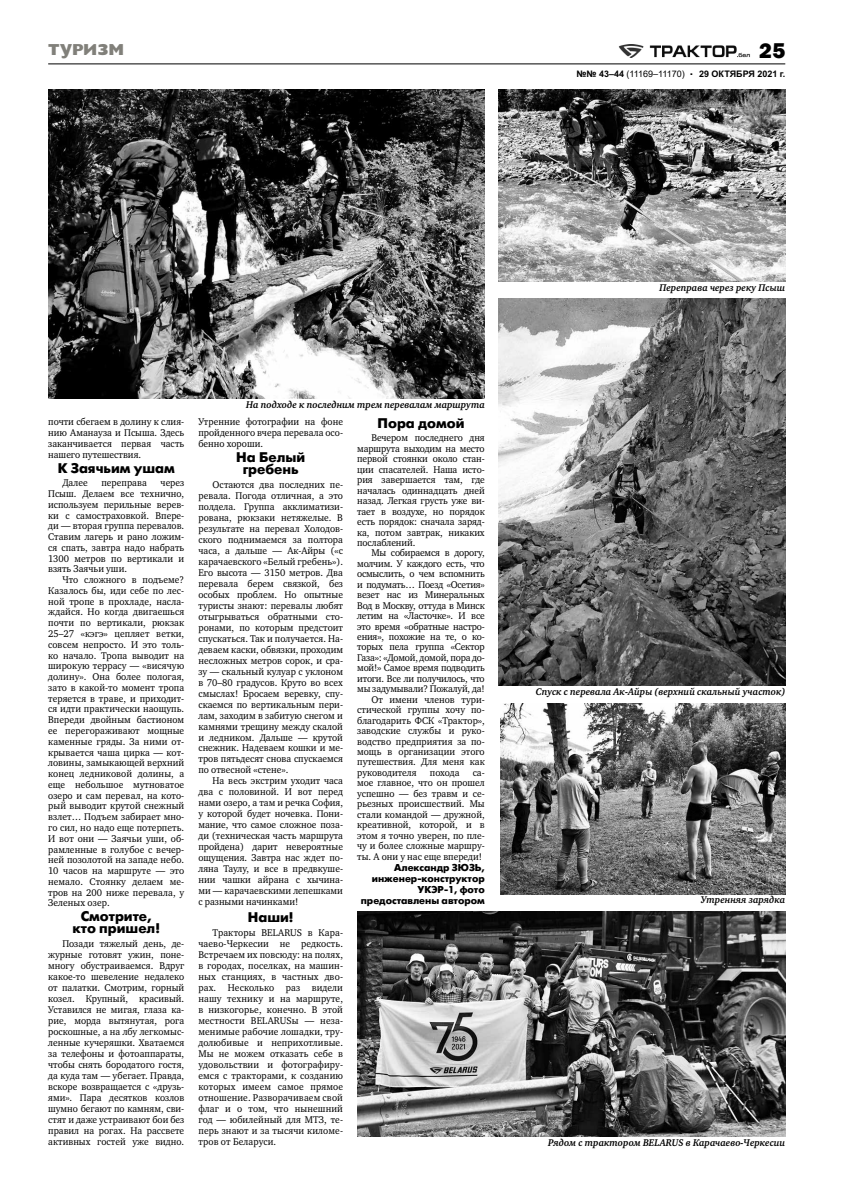
<style>
.page{position:relative;width:842px;height:1191px;background:#fff}
.page>*{position:absolute;margin:0;border:0;box-sizing:border-box;transform-origin:0 0}
.t1{font:800 22px "Franklin Gothic";color:#000}
.t2{font:16px "Gill Sans Extra Bold C";color:#81807a}
.t3{font:700 14px/12px "Futuris C";color:#000;text-align:center}
.t4{font:10px/11px "Charter C";color:#000;text-align:justify;scale:.95 1}
.t5{font:10px "Charter C";letter-spacing:-.02em;color:#000;scale:.95 1}
.t6{font:italic 700 10px "Charter C";color:#000;scale:.95 1}
.t7{font:700 10px/11px "Futuris C";color:#000;text-align:right}
.t8{font:700 9px "Arial PS Cyrillic";color:#000}
.s1{font-family:"Arial";font-weight:400}
</style>
<div class="page">
<hr style="left:48px;top:64px;width:737px;height:1px;background:#000">
<img style="left:618px;top:44px;width:132px;height:14px">
<img style="left:48px;top:89px;width:437px;height:310px">
<img style="left:499px;top:299px;width:286px;height:386px">
<img style="left:357px;top:911px;width:428px;height:225px">
<img style="left:501px;top:703px;width:284px;height:191px">
<img style="left:499px;top:89px;width:286px;height:193px">
<h2 class="t2" style="left:48px;top:39px;width:77px">ТУРИЗМ</h2>
<h1 class="t1" style="left:759px;top:36px;width:28px">25</h1>
<p class="t8" style="left:576px;top:69px;width:210px">№№ 43–44 <span class="s1">(11169–11170)</span> <sup>.</sup> 29 ОКТЯБРЯ 2021 г.</p>
<p class="t4" style="left:48px;top:417px;width:145px">почти сбегаем в долину к слия&shy;нию Аманауза и Псыша. Здесь заканчивается первая часть нашего путешествия.</p>
<h3 class="t3" style="left:58px;top:462px;width:119px">К Заячьим ушам</h3>
<p class="t4" style="left:62px;top:477px;width:28px">Далее</p>
<p class="t4" style="left:102px;top:477px;width:49px">переправа</p>
<p class="t4" style="left:48px;top:477px;width:145px;text-indent:112px">через Псыш. Делаем все технично, используем перильные верев&shy;ки с самостраховкой. Впере&shy;ди — вторая группа перевалов.<br>Ставим лагерь и рано ложим&shy;ся спать, завтра надо набрать 1300 метров по вертикали и взять Заячьи уши.</p>
<p class="t4" style="left:48px;top:574px;width:145px;text-indent:14px">Что сложного в подъеме?<br>Казалось бы, иди себе по лес&shy;ной тропе в прохладе, насла&shy;ждайся. Но когда двигаешься почти по вертикали, рюкзак 25–27 «кэгэ» цепляет ветки, совсем непросто. И это толь&shy;ко начало. Тропа выводит на широкую террасу — «висячую долину». Она более пологая, зато в какой-то момент тропа теряется в траве, и приходит&shy;ся идти практически наощупь.<br>Впереди двойным бастионом ее перегораживают мощные каменные гряды. За ними от&shy;крывается чаша цирка — кот&shy;ловины, замыкающей верхний конец ледниковой долины, а еще небольшое мутноватое озеро и сам перевал, на кото&shy;рый выводит крутой снежный взлет… Подъем забирает мно&shy;го сил, но надо еще потерпеть.<br>И вот они — Заячьи уши, об&shy;рамленные в голубое с вечер&shy;ней позолотой на западе небо.<br>10 часов на маршруте — это немало. Стоянку делаем ме&shy;тров на 200 ниже перевала, у Зеленых озер.</p>
<h3 class="t3" style="left:72px;top:910px;width:89px">Смотрите, кто пришел!</h3>
<p class="t4" style="left:48px;top:938px;width:145px;text-indent:14px">Позади тяжелый день, де&shy;журные готовят ужин, поне&shy;многу обустраиваемся. Вдруг какое-то шевеление недалеко от палатки. Смотрим, горный козел. Крупный, красивый.<br>Уставился не мигая, глаза ка&shy;рие, морда вытянутая, рога роскошные, а на лбу легкомыс&shy;ленные кучеряшки. Хватаемся за телефоны и фотоаппараты, чтобы снять бородатого гостя, да куда там — убегает. Правда, вскоре возвращается с «друзь&shy;ями». Пара десятков козлов шумно бегают по камням, сви&shy;стят и даже устраивают бои без правил на рогах. На рассвете активных гостей уже видно.</p>
<p class="t6" style="left:246px;top:399px;width:253px">На подходе к последним трем перевалам маршрута</p>
<p class="t4" style="left:198px;top:416px;width:154px">Утренние фотографии на фоне пройденного вчера перевала осо&shy;бенно хороши.</p>
<h3 class="t3" style="left:236px;top:452px;width:70px">На Белый гребень</h3>
<p class="t4" style="left:198px;top:479px;width:154px;text-indent:14px">Остаются два последних пе&shy;ревала. Погода отличная, а это полдела. Группа акклиматизи&shy;рована, рюкзаки нетяжелые. В результате на перевал Холодов&shy;ского поднимаемся за полтора часа, а дальше — Ак-Айры («с карачаевского «Белый гребень»).<br>Его высота — 3150 метров. Два перевала берем связкой, без особых проблем. Но опытные туристы знают: перевалы любят отыгрываться обратными сто&shy;ронами, по которым предстоит спускаться. Так и получается. На&shy;деваем каски, обвязки, проходим несложных метров сорок, и сра&shy;зу — скальный кулуар с уклоном в 70–80 градусов. Круто во всех смыслах! Бросаем веревку, спу&shy;скаемся по вертикальным пери&shy;лам, заходим в забитую снегом и камнями трещину между скалой и ледником. Дальше — крутой снежник. Надеваем кошки и ме&shy;тров пятьдесят снова спускаемся по отвесной «стене».</p>
<p class="t4" style="left:198px;top:775px;width:154px;text-indent:14px">На весь экстрим уходит часа два с половиной. И вот перед нами озеро, а там и речка София, у которой будет ночевка. Пони&shy;мание, что самое сложное поза&shy;ди (техническая часть маршрута пройдена) дарит невероятные ощущения. Завтра нас ждет по&shy;ляна Таулу, и все в предвкуше&shy;нии чашки айрана с хычина&shy;ми — карачаевскими лепешками с разными начинками!</p>
<h3 class="t3" style="left:248px;top:911px;width:47px">Наши!</h3>
<p class="t4" style="left:198px;top:927px;width:154px;text-indent:14px">Тракторы BELARUS в Кара&shy;чаево-Черкесии не редкость.<br>Встречаем их повсюду: на полях, в городах, поселках, на машин&shy;ных станциях, в частных дво&shy;рах. Несколько раз видели нашу технику и на маршруте, в низкогорье, конечно. В этой местности BELARUSы — неза&shy;менимые рабочие лошадки, тру&shy;долюбивые и неприхотливые.<br>Мы не можем отказать себе в удовольствии и фотографиру&shy;емся с тракторами, к созданию которых имеем самое прямое отношение. Разворачиваем свой флаг и о том, что нынешний год — юбилейный для МТЗ, те&shy;перь знают и за тысячи киломе&shy;тров от Беларуси.</p>
<h3 class="t3" style="left:378px;top:417px;width:88px">Пора домой</h3>
<p class="t4" style="left:357px;top:433px;width:136px;line-height:10.4px;text-indent:14px">Вечером последнего дня маршрута выходим на место первой стоянки около стан&shy;ции спасателей. Наша исто&shy;рия завершается там, где началась одиннадцать дней назад. Легкая грусть уже ви&shy;тает в воздухе, но порядок есть порядок: сначала заряд&shy;ка, потом завтрак, никаких послаблений.</p>
<p class="t5" style="left:371px;top:547px;width:121px">Мы собираемся в дорогу,</p>
<p class="t5" style="left:357px;top:558px;width:136px">молчим. У каждого есть, что</p>
<p class="t5" style="left:357px;top:568px;width:136px">осмыслить, о чем вспомнить</p>
<p class="t5" style="left:357px;top:579px;width:136px">и подумать… Поезд «Осетия»</p>
<p class="t5" style="left:357px;top:589px;width:136px">везет нас из Минеральных</p>
<p class="t5" style="left:357px;top:600px;width:136px">Вод в Москву, оттуда в Минск</p>
<p class="t5" style="left:357px;top:610px;width:136px">летим на «Ласточке». И все</p>
<p class="t5" style="left:357px;top:620px;width:136px">это время «обратные настро-</p>
<p class="t5" style="left:357px;top:631px;width:136px">ения», похожие на те, о ко-</p>
<p class="t5" style="left:357px;top:641px;width:136px">торых пела группа «Сектор</p>
<p class="t5" style="left:357px;top:652px;width:136px">Газа»: «Домой, домой, пора до-</p>
<p class="t5" style="left:357px;top:662px;width:136px">мой!» Самое время подводить</p>
<p class="t5" style="left:357px;top:673px;width:136px">итоги. Все ли получилось, что</p>
<p class="t5" style="left:357px;top:683px;width:136px">мы задумывали? Пожалуй, да!</p>
<p class="t4" style="left:371px;top:694px;width:121px">От имени членов тури-</p>
<p class="t4" style="left:357px;top:704px;width:136px">стической группы хочу по-</p>
<p class="t4" style="left:357px;top:715px;width:136px">благодарить ФСК «Трактор»,</p>
<p class="t4" style="left:357px;top:725px;width:136px">заводские службы и руко-</p>
<p class="t4" style="left:357px;top:736px;width:136px">водство предприятия за по-</p>
<p class="t4" style="left:357px;top:746px;width:136px">мощь в организации этого</p>
<p class="t4" style="left:357px;top:756px;width:136px">путешествия. Для меня как</p>
<p class="t4" style="left:357px;top:767px;width:64px">руководителя</p>
<p class="t4" style="left:430px;top:767px;width:33px">похода</p>
<p class="t4" style="left:357px;top:767px;width:136px;line-height:10.4px;text-indent:115px">са&shy;мое главное, что он прошел успешно — без травм и се&shy;рьезных происшествий. Мы стали командой — дружной, креативной, которой, и в этом я точно уверен, по пле&shy;чу и более сложные маршру&shy;ты. А они у нас еще впереди!</p>
<p class="t7" style="left:361px;top:862px;width:125px">Александр ЗЮЗЬ, инженер-конструктор<br>УКЭР-1, фото предоставлены автором</p>
<p class="t6" style="left:659px;top:282px;width:134px">Переправа через реку Псыш</p>
<p class="t6" style="left:536px;top:686px;width:264px">Спуск с перевала Ак-Айры (верхний скальный участок)</p>
<p class="t6" style="left:701px;top:894px;width:90px">Утренняя зарядка</p>
<p class="t6" style="left:548px;top:1137px;width:251px">Рядом с трактором BELARUS в Карачаево-Черкесии</p>
</div>
